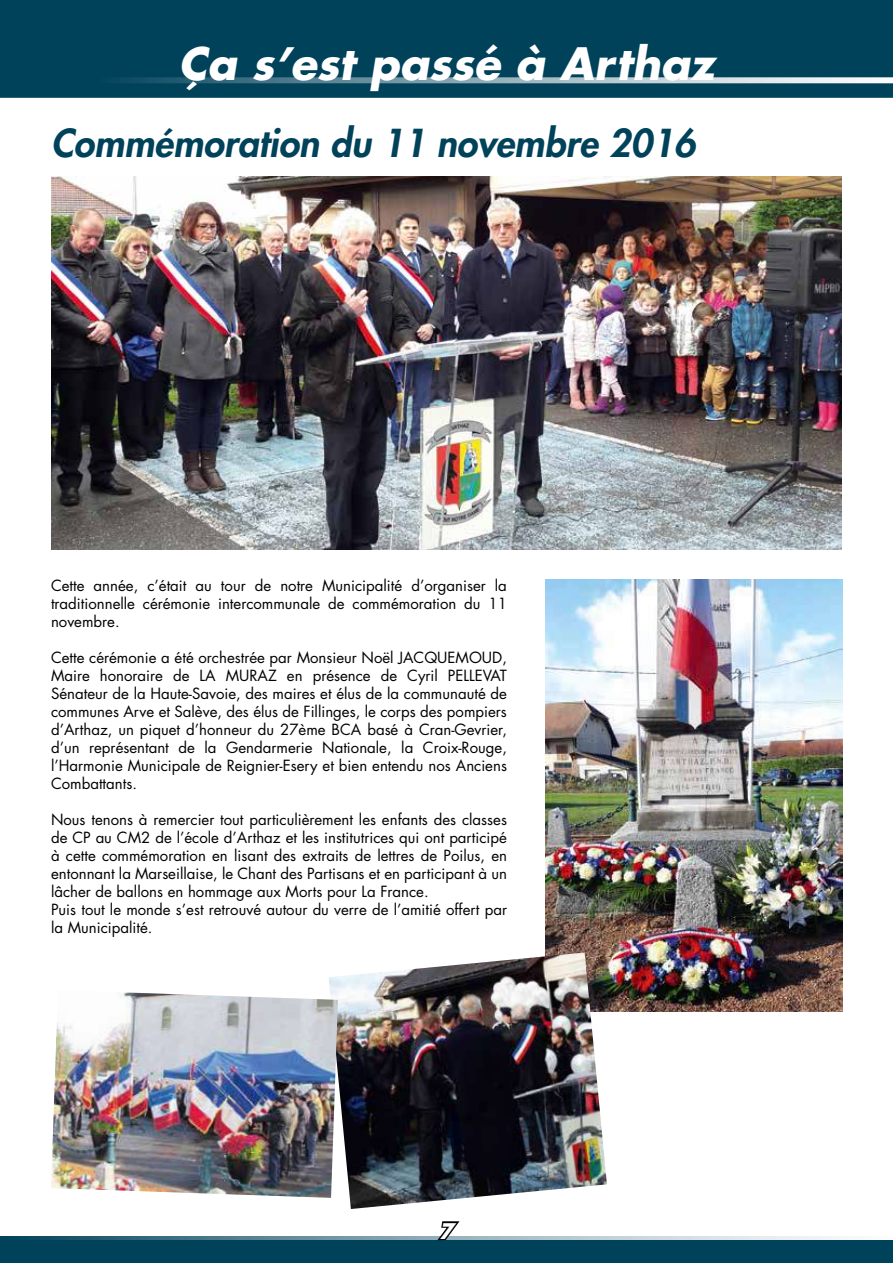
<style>
.page{position:relative;width:893px;height:1263px;background:#fff}
.page>*{position:absolute;margin:0;border:0;box-sizing:border-box;transform-origin:0 0}
.t1{font:italic 700 43.5px "Futura";color:#fff}
.t2{font:italic 800 37.5px "Futura";color:#01425b}
.t3{font:italic 700 21px "Futura";color:#fff}
.t4{font:15px/18px "Futura";color:#000;text-align:justify}
</style>
<div class="page">
<div style="left:0;top:0;width:893px;height:98px;background:#01425b"></div>
<div style="left:0;top:1236px;width:893px;height:27px;background:#01425b"></div>
<svg style="left:94px;top:77px;width:799px;height:6px;background:#85a4b0"></svg>
<svg style="left:33px;top:1236px;width:860px;height:4px;background:#92aeb8"></svg>
<img style="left:545px;top:579px;width:297px;height:432px">
<svg style="left:434px;top:1221px;width:28px;height:20px"></svg>
<img style="left:329px;top:952px;width:278px;height:257px">
<img style="left:51px;top:176px;width:791px;height:373px">
<img style="left:51px;top:990px;width:287px;height:208px">
<h1 class="t1" style="left:179px;top:33px;width:537px">Ça s’est passé à Arthaz</h1>
<h2 class="t2" style="left:51px;top:119px;width:646px">Commémoration du 11 novembre 2016</h2>
<p class="t4" style="left:51px;top:576px;width:457px">Cette année, c’était au tour de notre Municipalité d’organiser la traditionnelle cérémonie intercommunale de commémoration du 11 novembre.</p>
<p class="t4" style="left:51px;top:648px;width:457px">Cette cérémonie a été orchestrée par Monsieur Noël JACQUEMOUD, Maire honoraire de LA MURAZ en présence de Cyril PELLEVAT Sénateur de la Haute-Savoie, des maires et élus de la communauté de communes Arve et Salève, des élus de Fillinges, le corps des pompiers d’Arthaz, un piquet d’honneur du 27ème BCA basé à Cran-Gevrier, d’un représentant de la Gendarmerie Nationale, la Croix-Rouge, l’Harmonie Municipale de Reignier-Esery et bien entendu nos Anciens Combattants.</p>
<p class="t4" style="left:51px;top:810px;width:457px;text-align:left">Nous tenons à remercier tout particulièrement les enfants des classes de CP au CM2 de l’école d’Arthaz et les institutrices qui ont participé à cette commémoration en lisant des extraits de lettres de Poilus, en entonnant la Marseillaise, le Chant des Partisans et en participant à un lâcher de ballons en hommage aux Morts pour La France.<br>Puis tout le monde s’est retrouvé autour du verre de l’amitié offert par la Municipalité.</p>
<h3 class="t3" style="left:440px;top:1216px;width:16px">7</h3>
</div>
